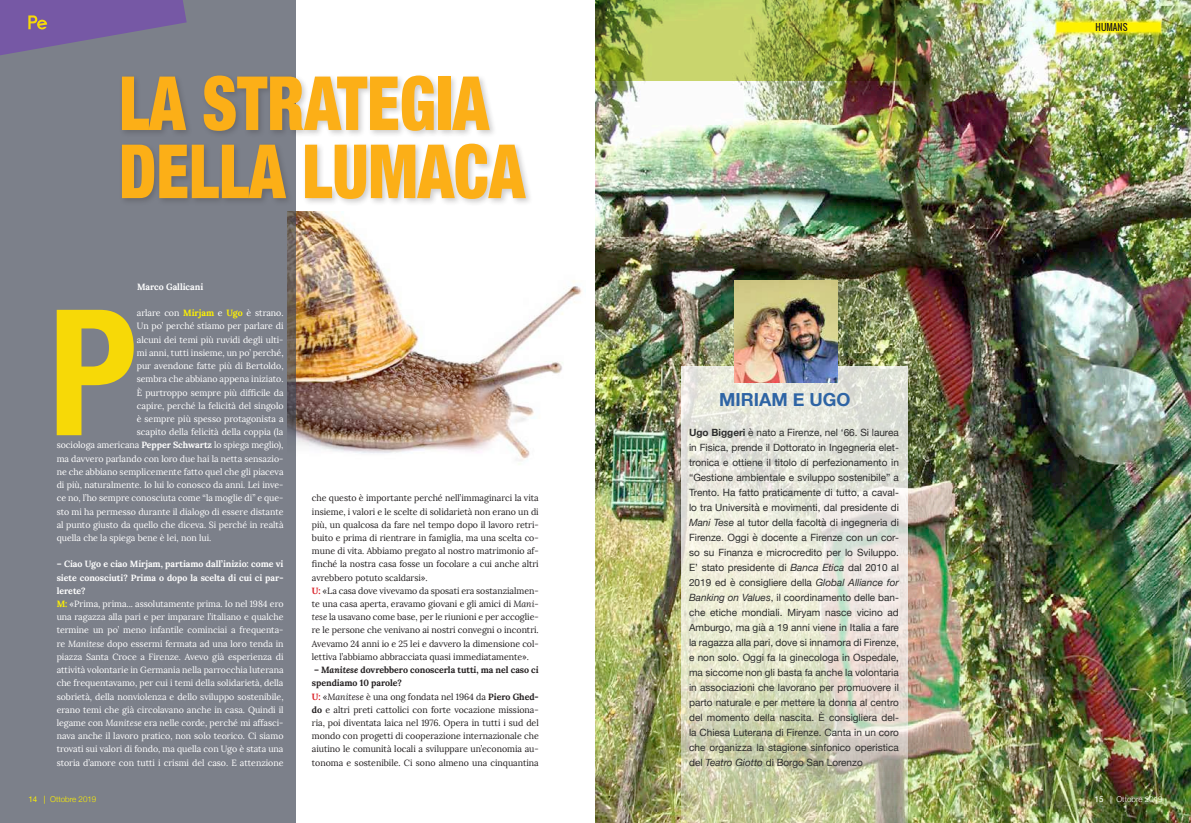
<style>
.page{position:relative;width:1191px;height:823px;background:#fff}
.page>*{position:absolute;margin:0;border:0;box-sizing:border-box;transform-origin:0 0}
.t1{font:700 condensed 175.4px "Helvetica Neue";color:#f7d907}
.t2{font:900 condensed 74.8px/68px "Helvetica Neue";color:#fcaf17;scale:.87 1}
.t3{font:700 18px "Helvetica Neue";color:#2e64a4}
.t4{font:10px/15px "Helvetica Neue";color:#2c2c2c;text-align:justify}
.t5{font:9px/13.2px "Lora";letter-spacing:-.005em;color:#fff}
.t6{font:9px/13.2px "Lora";letter-spacing:-.005em;color:#231f20}
.t7{font:700 9px "Lora";letter-spacing:-.005em;color:#fff}
.t8{font:9px "Oswald";color:#231f20}
.t9{font:300 8px "Helvetica Neue";color:#fff200}
.t10{font:300 8px "Helvetica Neue";color:#fff}
.s1{font-weight:700;color:#fff200}
.s2{font-weight:700}
.s3{font-style:italic}
.s4{font-weight:700;color:#d81920}
.s5{font-weight:700;font-style:italic}
.s6{font-weight:400}
</style>
<div class="page">
<img style="left:296px;top:211px;width:286px;height:253px">
<div style="left:0;top:0;width:296px;height:822px;background:#7c808a"></div>
<img style="left:595px;top:0;width:596px;height:822px">
<svg style="left:0;top:0;width:187px;height:55px"></svg>
<img style="left:1054px;top:17px;width:108px;height:20px">
<svg style="left:680px;top:366px;width:227px;height:456px;background:#dfdfcd"></svg>
<img style="left:734px;top:280px;width:103px;height:102px">
<div style="left:119px;top:73px;width:415px;height:134px;background:#231f20;opacity:.22"></div>
<img style="left:595px;top:0;width:356px;height:80px">
<h2 class="t2" style="left:119px;top:65px;width:468px">LA STRATEGIA<br>DELLA LUMACA</h2>
<p class="t7" style="left:137px;top:280px;width:68px">Marco Gallicani</p>
<h1 class="t1" style="left:48px;top:227px;width:91px">P</h1>
<p class="t5" style="left:137px;top:306px;width:148px">arlare con <span class="s1">Mirjam</span> e <span class="s1">Ugo</span> è strano.</p>
<p class="t5" style="left:137px;top:319px;width:148px">Un po’ perché stiamo per parlare di</p>
<p class="t5" style="left:137px;top:333px;width:148px">alcuni dei temi più ruvidi degli ulti-</p>
<p class="t5" style="left:137px;top:346px;width:148px">mi anni, tutti insieme, un po’ perché,</p>
<p class="t5" style="left:137px;top:359px;width:148px">pur avendone fatte più di Bertoldo,</p>
<p class="t5" style="left:137px;top:372px;width:148px">sembra che abbiano appena iniziato.</p>
<p class="t5" style="left:137px;top:385px;width:148px">È purtroppo sempre più difficile da</p>
<p class="t5" style="left:137px;top:399px;width:148px">capire, perché la felicità del singolo</p>
<p class="t5" style="left:137px;top:412px;width:148px">è sempre più spesso protagonista a</p>
<p class="t5" style="left:137px;top:425px;width:148px">scapito della felicità della coppia (la</p>
<p class="t5" style="left:57px;top:438px;width:228px">sociologa americana <span class="s2">Pepper Schwartz</span> lo spiega meglio),</p>
<p class="t5" style="left:57px;top:451px;width:228px">ma davvero parlando con loro due hai la netta sensazio-</p>
<p class="t5" style="left:57px;top:465px;width:228px">ne che abbiano semplicemente fatto quel che gli piaceva</p>
<p class="t5" style="left:57px;top:478px;width:228px">di più, naturalmente. Io lui lo conosco da anni. Lei inve-</p>
<p class="t5" style="left:57px;top:491px;width:228px">ce no, l’ho sempre conosciuta come “la moglie di” e que-</p>
<p class="t5" style="left:57px;top:504px;width:228px">sto mi ha permesso durante il dialogo di essere distante</p>
<p class="t5" style="left:57px;top:517px;width:228px">al punto giusto da quello che diceva. Si perché in realtà</p>
<p class="t5" style="left:57px;top:531px;width:156px">quella che la spiega bene è lei, non lui.</p>
<p class="t5" style="left:57px;top:557px;width:228px"><span class="s2">– Ciao Ugo e ciao Mirjam, partiamo dall’inizio: come vi siete conosciuti? Prima o dopo la scelta di cui ci par&shy;lerete?<br></span><span class="s1">M:</span> «Prima, prima... assolutamente prima. Io nel 1984 ero una ragazza alla pari e per imparare l’italiano e qualche termine un po’ meno infantile cominciai a frequenta&shy;re <span class="s3">Manitese</span> dopo essermi fermata ad una loro tenda in piazza Santa Croce a Firenze. Avevo già esperienza di attività volontarie in Germania nella parrocchia luterana che frequentavamo, per cui i temi della solidarietà, della sobrietà, della nonviolenza e dello sviluppo sostenibile, erano temi che già circolavano anche in casa. Quindi il legame con <span class="s3">Manitese</span> era nelle corde, perché mi affasci&shy;nava anche il lavoro pratico, non solo teorico. Ci siamo trovati sui valori di fondo, ma quella con Ugo è stata una storia d’amore con tutti i crismi del caso. E attenzione</p>
<p class="t6" style="left:312px;top:491px;width:228px">che questo è importante perché nell’immaginarci la vita insieme, i valori e le scelte di solidarietà non erano un di più, un qualcosa da fare nel tempo dopo il lavoro retri&shy;buito e prima di rientrare in famiglia, ma una scelta co&shy;mune di vita. Abbiamo pregato al nostro matrimonio af&shy;finché la nostra casa fosse un focolare a cui anche altri avrebbero potuto scaldarsi».<br><span class="s4">U:</span> «La casa dove vivevamo da sposati era sostanzialmen&shy;te una casa aperta, eravamo giovani e gli amici di <span class="s3">Mani&shy;tese</span> la usavano come base, per le riunioni e per accoglie&shy;re le persone che venivano ai nostri convegni o incontri.<br>Avevamo 24 anni io e 25 lei e davvero la dimensione col&shy;lettiva l’abbiamo abbracciata quasi immediatamente».</p>
<p class="t6" style="left:312px;top:663px;width:228px"><span class="s2">–</span> <span class="s5">Manitese</span> <span class="s2">dovrebbero conoscerla tutti, ma nel caso ci spendiamo 10 parole?<br></span><span class="s4">U:</span> «<span class="s3">Manitese</span> è una ong fondata nel 1964 da <span class="s2">Piero Ghed&shy;do</span> e altri preti cattolici con forte vocazione missiona&shy;ria, poi diventata laica nel 1976. Opera in tutti i sud del mondo con progetti di cooperazione internazionale che aiutino le comunità locali a sviluppare un’economia au&shy;tonoma e sostenibile. Ci sono almeno una cinquantina</p>
<h3 class="t3" style="left:719px;top:385px;width:133px">MIRIAM E UGO</h3>
<p class="t4" style="left:689px;top:425px;width:211px"><span class="s2">Ugo Biggeri</span> è nato a Firenze, nel ‘66. Si laurea in Fisica, prende il Dottorato in Ingegneria elet&shy;tronica e ottiene il titolo di perfezionamento in “Gestione ambientale e sviluppo sostenibile” a Trento. Ha fatto praticamente di tutto, a caval&shy;lo tra Università e movimenti, dal presidente di <span class="s3">Mani Tese</span> al tutor della facoltà di ingegneria di Firenze. Oggi è docente a Firenze con un cor&shy;so su Finanza e microcredito per lo Sviluppo.<br>E’ stato presidente di <span class="s3">Banca Etica</span> dal 2010 al 2019 ed è consigliere della <span class="s3">Global Alliance for Banking on Values</span>, il coordinamento delle ban&shy;che etiche mondiali. Miryam nasce vicino ad Amburgo, ma già a 19 anni viene in Italia a fare la ragazza alla pari, dove si innamora di Firenze, e non solo. Oggi fa la ginecologa in Ospedale, ma siccome non gli basta fa anche la volontaria in associazioni che lavorano per promuovere il parto naturale e per mettere la donna al centro del momento della nascita. È consigliera del&shy;la Chiesa Luterana di Firenze. Canta in un coro che organizza la stagione sinfonico operistica del <span class="s3">Teatro Giotto</span> di Borgo San Lorenzo</p>
<p class="t8" style="left:1095px;top:20px;width:33px">HUMANS</p>
<p class="t9" style="left:28px;top:792px;width:70px"><span class="s6">14 |</span> Ottobre 2019</p>
<p class="t10" style="left:1094px;top:792px;width:70px"><span class="s6">15 |</span> Ottobre 2019</p>
</div>
